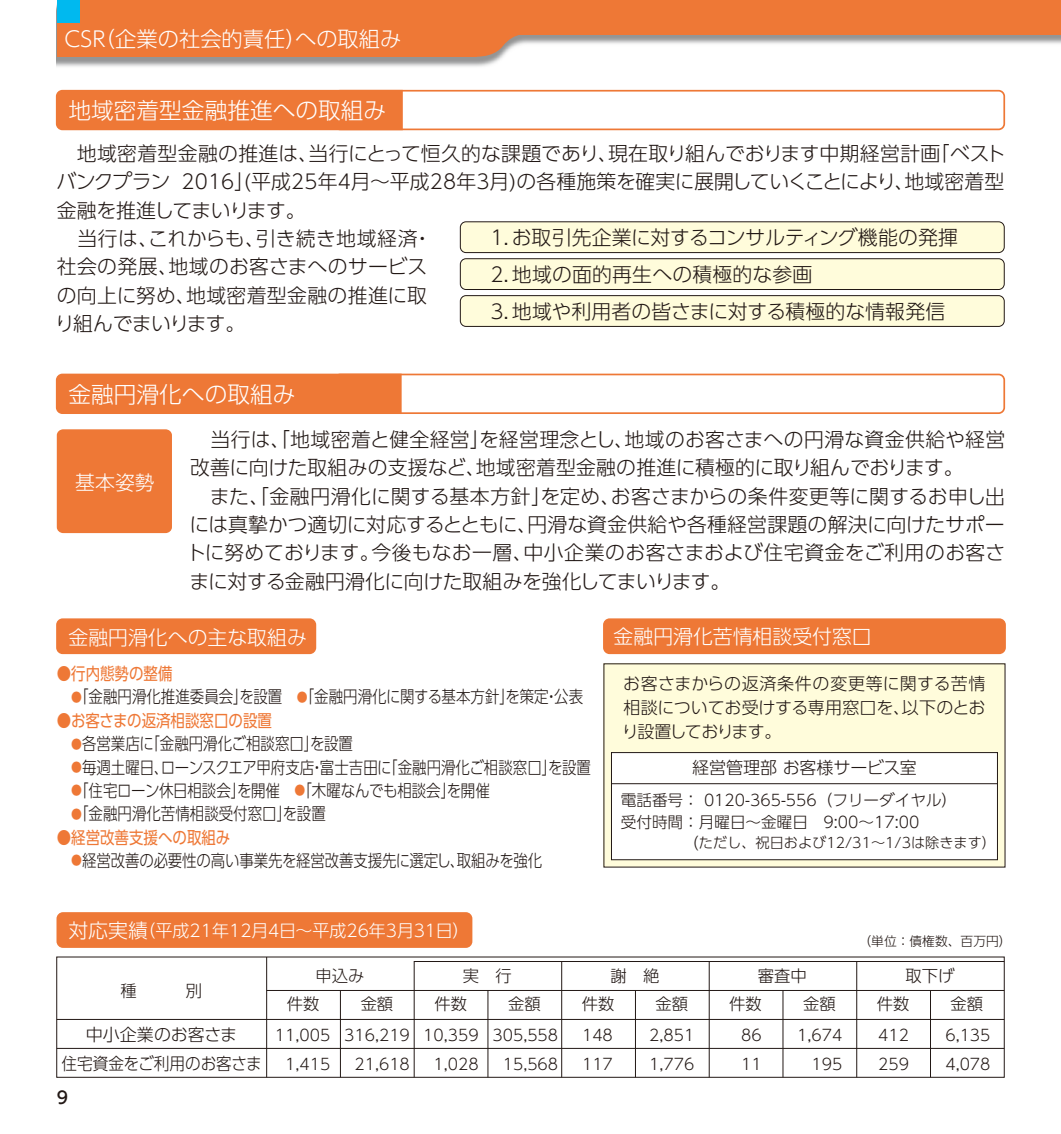
<style>
.page{position:relative;width:1061px;height:1134px;background:#fff}
.page>*{position:absolute;margin:0;border:0;box-sizing:border-box;transform-origin:0 0}
.t1{font:300 22.6px "UD Shin Go Pro";color:#fff}
.t2{font:300 21.2px "UD Shin Go Pro";color:#fff}
.t3{font:300 19.8px/28.4px "UD Shin Go Pro";letter-spacing:.005em;color:#221815}
.t4{font:300 19.8px "UD Shin Go Pro";color:#fff}
.t5{font:300 17px "UD Shin Go Pro";color:#221815;scale:.85 1}
.t6{font:300 17px/24.2px "UD Shin Go Pro";color:#221815;text-align:justify}
.t7{font:17px "UD Shin Go Pro";color:#ee7836;scale:.85 1}
.t8{font:300 17px "UD Shin Go Pro";letter-spacing:-.02em;color:#221815;scale:.85 1}
.t9{font:300 17px "UD Shin Go Pro";color:#fff}
.t10{font:300 17px "UD Shin Go Pro";color:#221815;scale:.92 1}
.t11{font:500 17px "UD Shin Go Pro";color:#221815}
.t12{font:300 16.2px/28px "UD Shin Go Pro";color:#221815}
.t13{font:300 15.6px/29.2px "UD Shin Go Pro";color:#221815}
.t14{font:300 14.2px "UD Shin Go Pro";color:#221815}
.t15{font:300 12.8px "UD Shin Go Pro";color:#221815}
.s1{font-size:12.8px;color:#ee7836}
.s2{font-size:19.8px}
.s3{font-size:15.6px}
</style>
<div class="page">
<div style="left:58px;top:430px;width:113px;height:102px;background:#ee7836;border-radius:5px"></div>
<div style="left:57px;top:429px;width:115px;height:104px;border:2px solid #ee7836;border-radius:5px"></div>
<div style="left:57px;top:619px;width:258px;height:34px;background:#ee7836;border-radius:6px"></div>
<div style="left:56px;top:618px;width:260px;height:36px;border:2px solid #ee7836;border-radius:6px"></div>
<div style="left:57px;top:913px;width:414px;height:34px;background:#ee7836;border-radius:6px"></div>
<div style="left:56px;top:912px;width:416px;height:36px;border:2px solid #ee7836;border-radius:6px"></div>
<div style="left:56px;top:956px;width:948px;height:122px;border:1px solid #221815"></div>
<hr style="left:57px;top:1019px;width:946px;height:1px;background:#221815">
<hr style="left:57px;top:1048px;width:946px;height:1px;background:#221815">
<hr style="left:266px;top:990px;width:737px;height:1px;background:#221815">
<hr style="left:266px;top:957px;width:1px;height:120px;background:#221815">
<hr style="left:340px;top:990px;width:1px;height:87px;background:#221815">
<svg style="left:413px;top:961px;width:591px;height:117px"></svg>
<hr style="left:487px;top:990px;width:1px;height:87px;background:#221815">
<hr style="left:561px;top:961px;width:1px;height:116px;background:#221815">
<hr style="left:635px;top:990px;width:1px;height:87px;background:#221815">
<hr style="left:708px;top:961px;width:1px;height:116px;background:#221815">
<hr style="left:782px;top:990px;width:1px;height:87px;background:#221815">
<hr style="left:856px;top:961px;width:1px;height:116px;background:#221815">
<hr style="left:929px;top:990px;width:1px;height:87px;background:#221815">
<div style="left:603px;top:619px;width:401px;height:34px;background:#ee7836;border-radius:6px"></div>
<div style="left:603px;top:618px;width:402px;height:36px;border:2px solid #ee7836;border-radius:6px"></div>
<div style="left:603px;top:664px;width:401px;height:203px;background:#fffcdb"></div>
<div style="left:611px;top:752px;width:386px;height:108px;background:#fff"></div>
<div style="left:611px;top:752px;width:386px;height:108px;border:1px solid #221815"></div>
<hr style="left:611px;top:783px;width:386px;height:1px;background:#221815">
<div style="left:55px;top:373px;width:347px;height:41px;background:#ee7836"></div>
<div style="left:333px;top:374px;width:671px;height:40px;border:2px solid #ee7836;border-radius:6px"></div>
<div style="left:55px;top:89px;width:348px;height:42px;background:#ee7836"></div>
<div style="left:333px;top:90px;width:671px;height:40px;border:2px solid #ee7836;border-radius:6px"></div>
<div style="left:460px;top:222px;width:543px;height:31px;background:#fffcdb;border-radius:6px"></div>
<div style="left:460px;top:221px;width:544px;height:32px;border:1px solid #221815;border-radius:6px"></div>
<div style="left:460px;top:259px;width:543px;height:30px;background:#fffcdb;border-radius:6px"></div>
<div style="left:460px;top:258px;width:544px;height:32px;border:1px solid #221815;border-radius:6px"></div>
<div style="left:460px;top:296px;width:543px;height:30px;background:#fffcdb;border-radius:6px"></div>
<div style="left:460px;top:295px;width:544px;height:32px;border:1px solid #221815;border-radius:6px"></div>
<img style="left:57px;top:34px;width:1003px;height:33px">
<div style="left:57px;top:0;width:419px;height:57px;background:#ee7836"></div>
<div style="left:449px;top:0;width:611px;height:34px;background:#ee7836"></div>
<svg style="left:476px;top:34px;width:73px;height:23px"></svg>
<div style="left:57px;top:0;width:22px;height:23px;background:#00b9ef"></div>
<p class="t2" style="left:62px;top:22px;width:341px">ＣＳＲ（企業の社会的責任）への取組み</p>
<p class="t1" style="left:68px;top:92px;width:319px">地域密着型金融推進への取組み</p>
<p class="t3" style="left:55px;top:138px;width:951px;text-indent:22px">地域密着型金融の推進は、当行にとって恒久的な課題であり、現在取り組んでおります中期経営計画「ベストバンクプラン 2016」(平成25年4月～平成28年3月)の各種施策を確実に展開していくことにより、地域密着型金融を推進してまいります。<br>　当行は、これからも、引き続き地域経済・<br>社会の発展、地域のお客さまへのサービス<br>の向上に努め、地域密着型金融の推進に取<br>り組んでまいります。</p>
<p class="t3" style="left:487px;top:218px;width:472px;line-height:37px">１．お取引先企業に対するコンサルティング機能の発揮<br>２．地域の面的再生への積極的な参画<br>３．地域や利用者の皆さまに対する積極的な情報発信</p>
<p class="t1" style="left:68px;top:376px;width:228px">金融円滑化への取組み</p>
<p class="t4" style="left:75px;top:466px;width:81px">基本姿勢</p>
<p class="t3" style="left:186px;top:424px;width:820px">　当行は、「地域密着と健全経営」を経営理念とし、地域のお客さまへの円滑な資金供給や経営改善に向けた取組みの支援など、地域密着型金融の推進に積極的に取り組んでおります。<br>　また、「金融円滑化に関する基本方針」を定め、お客さまからの条件変更等に関するお申し出には真摯かつ適切に対応するとともに、円滑な資金供給や各種経営課題の解決に向けたサポートに努めております。今後もなお一層、中小企業のお客さまおよび住宅資金をご利用のお客さまに対する金融円滑化に向けた取組みを強化してまいります。</p>
<p class="t4" style="left:69px;top:621px;width:240px">金融円滑化への主な取組み</p>
<p class="t7" style="left:57px;top:660px;width:138px">●行内態勢の整備</p>
<p class="t5" style="left:71px;top:683px;width:603px"><span class="s1">●</span>「金融円滑化推進委員会」を設置　<span class="s1">●</span>「金融円滑化に関する基本方針」を策定・公表</p>
<p class="t7" style="left:57px;top:706px;width:255px">●お客さまの返済相談窓口の設置</p>
<p class="t5" style="left:71px;top:730px;width:333px"><span class="s1">●</span>各営業店に「金融円滑化ご相談窓口」を設置</p>
<p class="t5" style="left:71px;top:753px;width:613px"><span class="s1">●</span>毎週土曜日、ローンスクエア甲府支店・富士吉田に「金融円滑化ご相談窓口」を設置</p>
<p class="t8" style="left:71px;top:777px;width:494px"><span class="s1">●</span>「住宅ローン休日相談会」を開催　<span class="s1">●</span>「木曜なんでも相談会」を開催</p>
<p class="t5" style="left:71px;top:800px;width:301px"><span class="s1">●</span>「金融円滑化苦情相談受付窓口」を設置</p>
<p class="t7" style="left:57px;top:823px;width:206px">●経営改善支援への取組み</p>
<p class="t5" style="left:71px;top:847px;width:555px"><span class="s1">●</span>経営改善の必要性の高い事業先を経営改善支援先に選定し、取組みを強化</p>
<p class="t9" style="left:68px;top:916px;width:402px"><span class="s2">対応実績</span>（平成21年12月4日～平成26年3月31日）</p>
<p class="t4" style="left:613px;top:620px;width:259px">金融円滑化苦情相談受付窓口</p>
<p class="t6" style="left:621px;top:670px;width:365px">お客さまからの返済条件の変更等に関する苦情相談についてお受けする専用窓口を、以下のとおり設置しております。</p>
<p class="t6" style="left:692px;top:755px;width:226px">経営管理部 お客様サービス室</p>
<p class="t13" style="left:620px;top:789px;width:338px;line-height:21.2px">電話番号： 0120-365-556（フリーダイヤル）受付時間：月曜日～金曜日　9:00～17:00</p>
<p class="t14" style="left:620px;top:831px;width:377px"><span class="s3">　　　　（</span>ただし、祝日および12/31～1/3は除きます）</p>
<p class="t15" style="left:858px;top:931px;width:155px">（単位：債権数、百万円）</p>
<p class="t6" style="left:86px;top:1022px;width:153px">中小企業のお客さま</p>
<p class="t10" style="left:61px;top:1050px;width:219px">住宅資金をご利用のお客さま</p>
<p class="t11" style="left:57px;top:1083px;width:13px">9</p>
<p class="t12" style="left:315px;top:961px;width:50px">申込み</p>
<p class="t12" style="left:287px;top:989px;width:34px">件数</p>
<p class="t12" style="left:360px;top:989px;width:34px">金額</p>
<p class="t12" style="left:434px;top:961px;width:79px;text-indent:29px">実　行件数</p>
<p class="t12" style="left:508px;top:989px;width:34px">金額</p>
<p class="t12" style="left:581px;top:961px;width:79px;text-indent:29px">謝　絶件数</p>
<p class="t12" style="left:655px;top:989px;width:34px">金額</p>
<p class="t12" style="left:729px;top:961px;width:79px;text-indent:29px">審査中件数</p>
<p class="t12" style="left:802px;top:989px;width:34px">金額</p>
<p class="t12" style="left:876px;top:961px;width:79px;text-indent:29px">取下げ件数</p>
<p class="t12" style="left:950px;top:989px;width:34px">金額</p>
<p class="t13" style="left:275px;top:1019px;width:57px;text-align:right">11,005<br>1,415</p>
<p class="t13" style="left:344px;top:1019px;width:67px;text-align:right">316,219<br>21,618</p>
<p class="t13" style="left:423px;top:1019px;width:57px;text-align:right">10,359<br>1,028</p>
<p class="t13" style="left:492px;top:1019px;width:67px;text-align:right">305,558<br>15,568</p>
<p class="t13" style="left:582px;top:1019px;width:32px">148<br>117</p>
<p class="t13" style="left:649px;top:1019px;width:47px">2,851<br>1,776</p>
<p class="t13" style="left:741px;top:1019px;width:22px">86<br>11</p>
<p class="t13" style="left:797px;top:1019px;width:47px;text-align:right">1,674<br>195</p>
<p class="t13" style="left:878px;top:1019px;width:32px">412<br>259</p>
<p class="t13" style="left:945px;top:1019px;width:47px">6,135<br>4,078</p>
</div>
